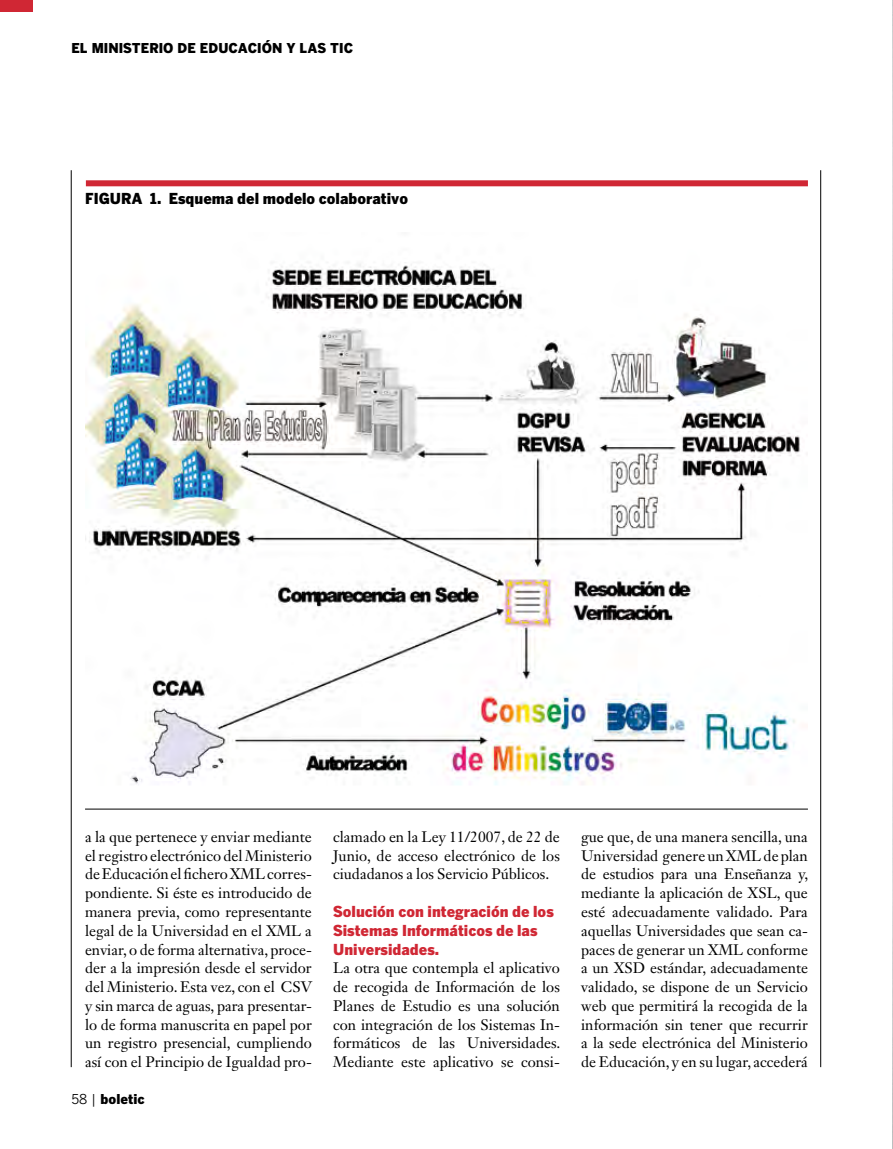
<style>
.page{position:relative;width:893px;height:1149px;background:#fff}
.page>*{position:absolute;margin:0;border:0;box-sizing:border-box;transform-origin:0 0}
.t1{font:15px/18.8px "Janson Text LT Std";color:#000;text-align:justify}
.t2{font:900 15px/18.8px "Benton Gothic";color:#d02734}
.t3{font:900 15px "Benton Gothic";color:#000}
.t4{font:900 13.5px "Benton Gothic";color:#000}
.s1{font-weight:400}
</style>
<div class="page">
<hr style="left:71px;top:170px;width:1px;height:896px;background:#000">
<hr style="left:820px;top:170px;width:1px;height:896px;background:#000">
<div style="left:0;top:0;width:33px;height:12px;background:#d02734"></div>
<img style="left:85px;top:263px;width:715px;height:522px">
<div style="left:86px;top:180px;width:722px;height:6px;background:#d02734"></div>
<hr style="left:85px;top:808px;width:723px;height:1px;background:#000">
<img style="left:892px;top:0;width:1px;height:1148px">
<p class="t4" style="left:71px;top:40px;width:30px">EL MINIS</p>
<p class="t4" style="left:132px;top:40px;width:87px">TERIO DE EDUCACIÓN</p>
<p class="t4" style="left:286px;top:40px;width:23px">Y LAS</p>
<p class="t4" style="left:330px;top:40px;width:17px">TIC</p>
<p class="t3" style="left:85px;top:189px;width:11px">FIGURA</p>
<p class="t3" style="left:150px;top:189px;width:260px">1. Esquema del modelo colaborativo</p>
<p class="t1" style="left:85px;top:827px;width:228px">a la que pertenece y enviar mediante el registro electrónico del Ministerio de Educación el fichero XML corres&shy;pondiente. Si éste es introducido de manera previa, como representante legal de la Universidad en el XML a enviar, o de forma alternativa, proce&shy;der a la impresión desde el servidor del Ministerio. Esta vez, con el CSV y sin marca de aguas, para presentar&shy;lo de forma manuscrita en papel por un registro presencial, cumpliendo así con el Principio de Igualdad pro-</p>
<p class="t1" style="left:333px;top:827px;width:228px">clamado en la Ley 11/2007, de 22 de Junio, de acceso electrónico de los ciudadanos a los Servicio Públicos.</p>
<p class="t2" style="left:333px;top:901px;width:222px">Solución con integración de los<br>Sistemas Informáticos de las<br>Universidades.</p>
<p class="t1" style="left:333px;top:958px;width:229px">La otra que contempla el aplicativo de recogida de Información de los Planes de Estudio es una solución con integración de los Sistemas In&shy;formáticos de las Universidades.<br>Mediante este aplicativo se consi-</p>
<p class="t4" style="left:71px;top:1090px;width:75px"><span class="s1">58 |</span> boletic</p>
<p class="t1" style="left:581px;top:827px;width:229px">gue que, de una manera sencilla, una Universidad genere un XML de plan de estudios para una Enseñanza y, mediante la aplicación de XSL, que esté adecuadamente validado. Para aquellas Universidades que sean ca&shy;paces de generar un XML conforme a un XSD estándar, adecuadamente validado, se dispone de un Servicio web que permitirá la recogida de la información sin tener que recurrir a la sede electrónica del Ministerio de Educación, y en su lugar, accederá</p>
</div>
